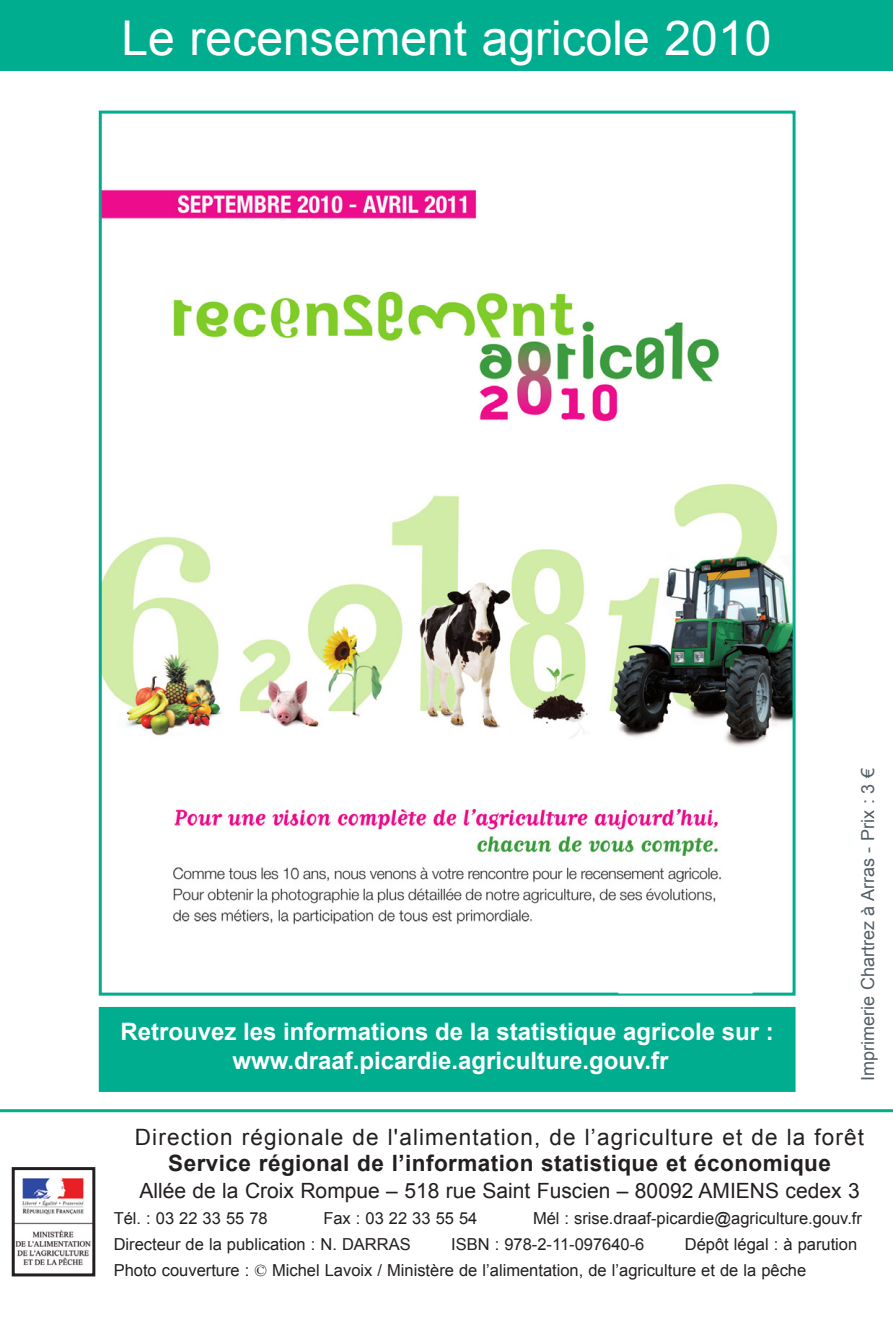
<style>
.page{position:relative;width:893px;height:1319px;background:#fff}
.page>*{position:absolute;margin:0;border:0;box-sizing:border-box;transform-origin:0 0}
.t1{font:48px "Arial";color:#fff}
.t2{font:700 24px/28.8px "Arial";color:#fff;text-align:center}
.t3{font:22.5px "Arial";letter-spacing:.05em;color:#231f20}
.t4{font:700 22.5px "Arial";letter-spacing:.02em;color:#231f20}
.t5{font:21px "Arial";color:#231f20}
.t6{font:18px "Arial";color:#525e65}
.t7{font:16.5px/26.1px "Arial";color:#231f20}
.s1{font-family:"Times New Roman"}
</style>
<div class="page">
<hr style="left:0;top:1108px;width:893px;height:3px;background:#00ad8e">
<img style="left:16px;top:1170px;width:75px;height:96px">
<div style="left:12px;top:1166px;width:83px;height:110px;border:3px solid #231f20"></div>
<div style="left:0;top:0;width:893px;height:70px;background:#00ad8e"></div>
<img style="left:103px;top:189px;width:688px;height:736px">
<div style="left:99px;top:111px;width:696px;height:884px;border:3px solid #00ad8e"></div>
<div style="left:618px;top:921px;width:135px;height:72px;background:#fff"></div>
<div style="left:99px;top:1006px;width:696px;height:85px;background:#00ad8e;border:3px solid #00ad8e"></div>
<h1 class="t1" style="left:122px;top:6px;width:651px">Le recensement agricole 2010</h1>
<h2 class="t2" style="left:120px;top:1017px;width:655px">Retrouvez les informations de la statistique agricole sur : www.draaf.picardie.agriculture.gouv.fr</h2>
<p class="t6" style="left:856px;top:1080px;width:314px;rotate:-90deg">Imprimerie Chartrez à Arras - Prix : 3 €</p>
<h3 class="t3" style="left:135px;top:1122px;width:731px">Direction régionale de l'alimentation, de l’agriculture et de la forêt</h3>
<h3 class="t4" style="left:168px;top:1148px;width:664px">Service régional de l’information statistique et économique</h3>
<p class="t5" style="left:139px;top:1176px;width:722px">Allée de la Croix Rompue – 518 rue Saint Fuscien – 80092 AMIENS cedex 3</p>
<p class="t7" style="left:114px;top:1204px;width:156px">Tél. : 03 22 33 55 78</p>
<p class="t7" style="left:323px;top:1204px;width:156px">Fax : 03 22 33 55 54</p>
<p class="t7" style="left:533px;top:1204px;width:331px">Mél : srise.draaf-picardie@agriculture.gouv.fr</p>
<p class="t7" style="left:114px;top:1230px;width:299px">Directeur de la publication : N. DARRAS</p>
<p class="t7" style="left:451px;top:1230px;width:195px">ISBN : 978-2-11-097640-6</p>
<p class="t7" style="left:114px;top:1230px;width:745px;text-indent:571px">Dépôt légal : à parution<br>Photo couverture : <span class="s1">©</span> Michel Lavoix / Ministère de l’alimentation, de l’agriculture et de la pêche</p>
</div>
